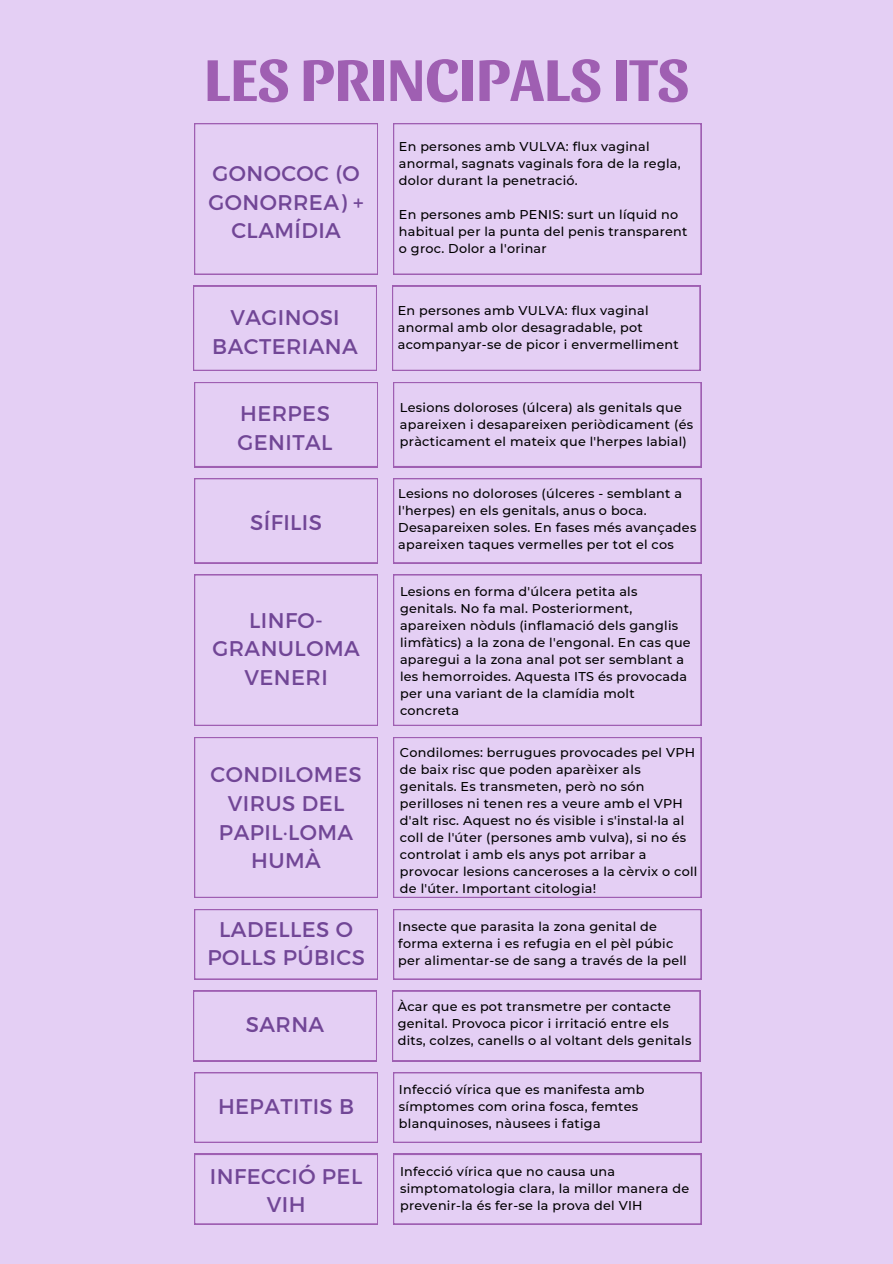
<style>
.page{position:relative;width:893px;height:1264px;background:#fff}
.page>*{position:absolute;margin:0;border:0;box-sizing:border-box;transform-origin:0 0}
.t1{font:700 61.65px "Sansita";color:#9f5fb2}
.t2{font:21.3px/28.7px "Montserrat";letter-spacing:.02em;color:#714696;text-align:center}
.t3{font:500 12.75px/17px "Montserrat";letter-spacing:.02em;color:#000}
</style>
<div class="page">
<div style="left:0;top:0;width:892px;height:1263px;background:#e4cff4"></div>
<svg style="left:194px;top:123px;width:183px;height:151px"></svg>
<svg style="left:393px;top:123px;width:308px;height:151px"></svg>
<svg style="left:193px;top:286px;width:183px;height:85px"></svg>
<svg style="left:392px;top:286px;width:308px;height:85px"></svg>
<svg style="left:194px;top:382px;width:183px;height:85px"></svg>
<svg style="left:393px;top:382px;width:308px;height:85px"></svg>
<svg style="left:194px;top:478px;width:183px;height:85px"></svg>
<svg style="left:393px;top:478px;width:308px;height:85px"></svg>
<svg style="left:194px;top:574px;width:183px;height:151px"></svg>
<svg style="left:393px;top:574px;width:308px;height:151px"></svg>
<svg style="left:194px;top:737px;width:183px;height:160px"></svg>
<svg style="left:393px;top:737px;width:308px;height:160px"></svg>
<svg style="left:194px;top:909px;width:183px;height:70px"></svg>
<svg style="left:393px;top:909px;width:308px;height:70px"></svg>
<svg style="left:193px;top:990px;width:183px;height:71px"></svg>
<svg style="left:392px;top:990px;width:308px;height:71px"></svg>
<svg style="left:194px;top:1072px;width:183px;height:70px"></svg>
<svg style="left:393px;top:1072px;width:308px;height:70px"></svg>
<svg style="left:194px;top:1153px;width:183px;height:71px"></svg>
<svg style="left:393px;top:1153px;width:308px;height:71px"></svg>
<p class="t1" style="left:204px;top:38px;width:486px">LES PRINCIPALS ITS</p>
<p class="t2" style="left:208px;top:158px;width:157px">GONOCOC (O<br>GONORREA) +<br>CLAMÍDIA</p>
<p class="t2" style="left:212px;top:302px;width:147px">VAGINOSI<br>BACTERIANA</p>
<p class="t3" style="left:399px;top:138px;width:283px">En persones amb VULVA: flux vaginal anormal, sagnats vaginals fora de la regla, dolor durant la penetració.</p>
<p class="t3" style="left:399px;top:206px;width:290px">En persones amb PENIS: surt un líquid no habitual per la punta del penis transparent o groc. Dolor a l'orinar</p>
<p class="t3" style="left:398px;top:301px;width:282px">En persones amb VULVA: flux vaginal anormal amb olor desagradable, pot acompanyar-se de picor i envermelliment</p>
<p class="t2" style="left:237px;top:398px;width:96px;text-align:left">HERPES<br>GENITAL</p>
<p class="t3" style="left:400px;top:398px;width:294px">Lesions doloroses (úlcera) als genitals que apareixen i desapareixen periòdicament (és pràcticament el mateix que l'herpes labial)</p>
<p class="t2" style="left:250px;top:507px;width:73px">SÍFILIS</p>
<p class="t2" style="left:249px;top:604px;width:75px">LINFO-</p>
<p class="t2" style="left:212px;top:633px;width:149px">GRANULOMA</p>
<p class="t2" style="left:244px;top:662px;width:85px">VENERI</p>
<p class="t2" style="left:211px;top:759px;width:152px">CONDILOMES</p>
<p class="t2" style="left:219px;top:788px;width:136px">VIRUS DEL<br>PAPIL·LOMA<br>HUMÀ</p>
<p class="t3" style="left:398px;top:485px;width:299px">Lesions no doloroses (úlceres - semblant a l'herpes) en els genitals, anus o boca.<br>Desapareixen soles. En fases més avançades apareixen taques vermelles per tot el cos</p>
<p class="t3" style="left:400px;top:583px;width:292px">Lesions en forma d'úlcera petita als genitals. No fa mal. Posteriorment, apareixen nòduls (inflamació dels ganglis limfàtics) a la zona de l'engonal. En cas que aparegui a la zona anal pot ser semblant a les hemorroides. Aquesta ITS és provocada per una variant de la clamídia molt concreta</p>
<p class="t3" style="left:400px;top:744px;width:299px">Condilomes: berrugues provocades pel VPH de baix risc que poden aparèixer als genitals. Es transmeten, però no són perilloses ni tenen res a veure amb el VPH d'alt risc. Aquest no és visible i s'instal·la al coll de l'úter (persones amb vulva), si no és controlat i amb els anys pot arribar a provocar lesions canceroses a la cèrvix o coll de l'úter. Important citologia!</p>
<p class="t2" style="left:207px;top:913px;width:159px">LADELLES O<br>POLLS PÚBICS</p>
<p class="t3" style="left:398px;top:917px;width:290px">Insecte que parasita la zona genital de forma externa i es refugia en el pèl púbic per alimentar-se de sang a través de la pell</p>
<p class="t2" style="left:246px;top:1009px;width:80px">SARNA</p>
<p class="t2" style="left:218px;top:1090px;width:138px">HEPATITIS B</p>
<p class="t3" style="left:398px;top:997px;width:295px">Àcar que es pot transmetre per contacte genital. Provoca picor i irritació entre els dits, colzes, canells o al voltant dels genitals</p>
<p class="t3" style="left:399px;top:1080px;width:247px">Infecció vírica que es manifesta amb símptomes com orina fosca, femtes blanquinoses, nàusees i fatiga</p>
<p class="t2" style="left:210px;top:1160px;width:154px">INFECCIÓ PEL<br>VIH</p>
<p class="t3" style="left:400px;top:1162px;width:290px">Infecció vírica que no causa una simptomatologia clara, la millor manera de prevenir-la és fer-se la prova del VIH</p>
</div>
